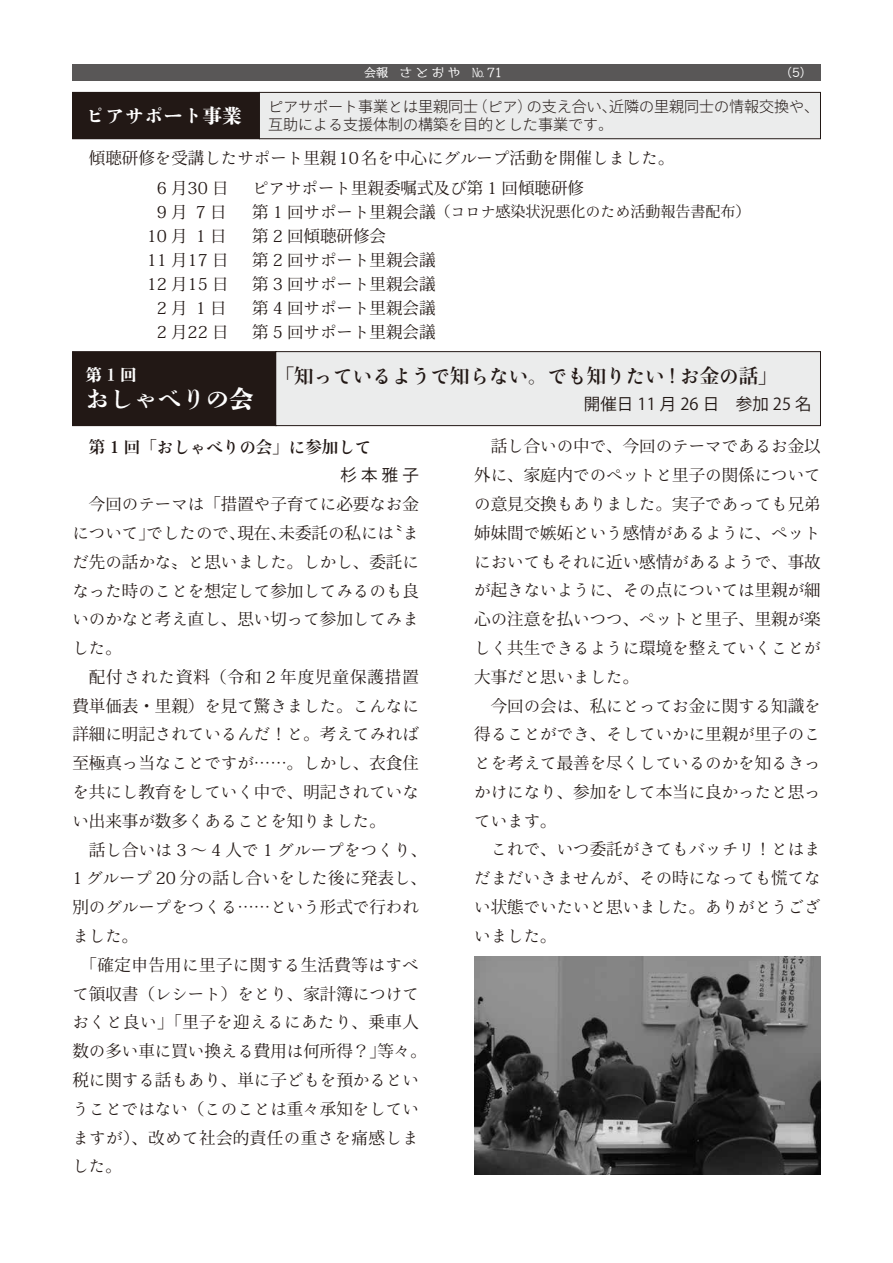
<style>
.page{position:relative;width:893px;height:1263px;background:#fff}
.page>*{position:absolute;margin:0;border:0;box-sizing:border-box;transform-origin:0 0}
.t1{font:800 24px "DNP Shuei N Shogo Min Std";color:#fff}
.t2{font:700 19.5px "Ryo Disp Plus N";color:#221815}
.t3{font:800 19.5px "DNP Shuei N Shogo Min Std";color:#fff}
.t4{font:16.5px/28.8px "Ryo Text Plus N";color:#221815;text-align:justify}
.t5{font:16.5px "Ryo Text Plus N";letter-spacing:.025em;color:#221815}
.t6{font:16.5px "Ryo Text Plus N";letter-spacing:.03em;color:#221815}
.t7{font:16.5px "Ryo Gothic Plus N";color:#221815}
.t8{font:700 16.5px "Ryo Disp Plus N";color:#221815}
.t9{font:800 16.5px "DNP Shuei N Shogo Min Std";color:#fff}
.t10{font:300 15px/18px "Ryo Gothic Plus N";color:#221815}
.t11{font:15px "Ryo Text Plus N";color:#221815}
.t12{font:12px "VDL AD Min Regular";letter-spacing:.335em;color:#fff}
.t13{font:12px "Hiragino Kaku W3 90 msp RKSJ H";color:#fff}
.s1{font-size:16.5px}
</style>
<div class="page">
<div style="left:72px;top:64px;width:749px;height:16px;background:#595757"></div>
<div style="left:73px;top:92px;width:186px;height:47px;background:#221815"></div>
<div style="left:259px;top:92px;width:561px;height:47px;background:#ebecec"></div>
<div style="left:259px;top:92px;width:562px;height:47px;border:1px solid #221815"></div>
<div style="left:73px;top:352px;width:203px;height:74px;background:#221815"></div>
<div style="left:72px;top:351px;width:204px;height:75px;border:1px solid #221815"></div>
<div style="left:276px;top:352px;width:544px;height:74px;background:#ebecec"></div>
<div style="left:276px;top:351px;width:545px;height:75px;border:1px solid #221815"></div>
<img style="left:474px;top:957px;width:347px;height:218px">
<p class="t12" style="left:364px;top:63px;width:139px">会報　さとおや　№ 71</p>
<p class="t13" style="left:780px;top:66px;width:33px">（5）</p>
<p class="t3" style="left:86px;top:102px;width:158px">ピアサポート事業</p>
<p class="t10" style="left:268px;top:98px;width:553px">ピアサポート事業とは里親同士（ピア）の支え合い、近隣の里親同士の情報交換や、互助による支援体制の構築を目的とした事業です。</p>
<p class="t4" style="left:89px;top:144px;width:587px">傾聴研修を受講したサポート里親10名を中心にグループ活動を開催しました。</p>
<p class="t4" style="left:157px;top:173px;width:73px">6 月30 日</p>
<p class="t4" style="left:252px;top:173px;width:333px">ピアサポート里親委嘱式及び第 1 回傾聴研修</p>
<p class="t4" style="left:157px;top:197px;width:71px">9月 7日</p>
<p class="t11" style="left:252px;top:202px;width:500px"><span class="s1">第 1 回サポート里親会議</span>（コロナ感染状況悪化のため活動報告書配布）</p>
<p class="t4" style="left:147px;top:221px;width:81px">10月 1日</p>
<p class="t4" style="left:252px;top:221px;width:135px">第 2 回傾聴研修会</p>
<p class="t4" style="left:147px;top:245px;width:83px">11 月17 日</p>
<p class="t4" style="left:252px;top:245px;width:185px">第 2 回サポート里親会議</p>
<p class="t4" style="left:147px;top:269px;width:83px">12 月15 日</p>
<p class="t4" style="left:252px;top:269px;width:185px">第 3 回サポート里親会議</p>
<p class="t4" style="left:157px;top:293px;width:71px">2月 1日</p>
<p class="t4" style="left:252px;top:293px;width:185px">第 4 回サポート里親会議</p>
<p class="t4" style="left:157px;top:317px;width:73px">2 月22 日</p>
<p class="t4" style="left:252px;top:317px;width:185px">第 5 回サポート里親会議</p>
<p class="t9" style="left:86px;top:363px;width:53px">第1回</p>
<h1 class="t1" style="left:86px;top:382px;width:170px">おしゃべりの会</h1>
<p class="t2" style="left:275px;top:363px;width:505px">「知っているようで知らない。でも知りたい ! お金の話」</p>
<p class="t7" style="left:584px;top:394px;width:229px">開催日 11 月 26 日　参加 25 名</p>
<p class="t8" style="left:89px;top:436px;width:284px">第 1 回「おしゃべりの会」に参加して</p>
<p class="t7" style="left:340px;top:465px;width:80px">杉本雅子</p>
<p class="t4" style="left:72px;top:490px;width:348px;text-indent:16px">今回のテーマは「措置や子育てに必要なお金について」でしたので、現在、未委託の私には〝まだ先の話かな〟と思いました。しかし、委託になった時のことを想定して参加してみるのも良いのかなと考え直し、思い切って参加してみました。</p>
<p class="t4" style="left:72px;top:662px;width:348px;text-indent:16px">配付された資料（令和 2 年度児童保護措置費単価表・里親）を見て驚きました。こんなに詳細に明記されているんだ！と。考えてみれば至極真っ当なことですが……。しかし、衣食住を共にし教育をしていく中で、明記されていない出来事が数多くあることを知りました。</p>
<p class="t4" style="left:89px;top:835px;width:340px">話し合いは 3 ～ 4 人で 1 グループをつくり、</p>
<p class="t4" style="left:72px;top:864px;width:356px">1 グループ 20 分の話し合いをした後に発表し、</p>
<p class="t4" style="left:72px;top:893px;width:348px">別のグループをつくる……という形式で行われ</p>
<p class="t4" style="left:72px;top:922px;width:67px">ました。</p>
<p class="t5" style="left:81px;top:954px;width:340px">「確定申告用に里子に関する生活費等はすべ</p>
<p class="t4" style="left:72px;top:979px;width:348px">て領収書（レシート）をとり、家計簿につけて</p>
<p class="t6" style="left:72px;top:1012px;width:348px">おくと良い」「里子を迎えるにあたり、乗車人</p>
<p class="t4" style="left:72px;top:1037px;width:356px">数の多い車に買い換える費用は何所得？」等々。</p>
<p class="t4" style="left:72px;top:1066px;width:348px">税に関する話もあり、単に子どもを預かるとい</p>
<p class="t4" style="left:72px;top:1094px;width:348px">うことではない（このことは重々承知をしてい</p>
<p class="t5" style="left:72px;top:1127px;width:348px">ますが）、改めて社会的責任の重さを痛感しま</p>
<p class="t4" style="left:72px;top:1152px;width:51px">した。</p>
<p class="t4" style="left:474px;top:432px;width:348px;text-indent:16px">話し合いの中で、今回のテーマであるお金以外に、家庭内でのペットと里子の関係についての意見交換もありました。実子であっても兄弟姉妹間で嫉妬という感情があるように、ペットにおいてもそれに近い感情があるようで、事故が起きないように、その点については里親が細心の注意を払いつつ、ペットと里子、里親が楽しく共生できるように環境を整えていくことが大事だと思いました。</p>
<p class="t4" style="left:474px;top:691px;width:348px;text-indent:16px">今回の会は、私にとってお金に関する知識を得ることができ、そしていかに里親が里子のことを考えて最善を尽くしているのかを知るきっかけになり、参加をして本当に良かったと思っています。</p>
<p class="t4" style="left:474px;top:835px;width:348px;text-indent:16px">これで、いつ委託がきてもバッチリ！とはまだまだいきませんが、その時になっても慌てない状態でいたいと思いました。ありがとうございました。</p>
</div>
